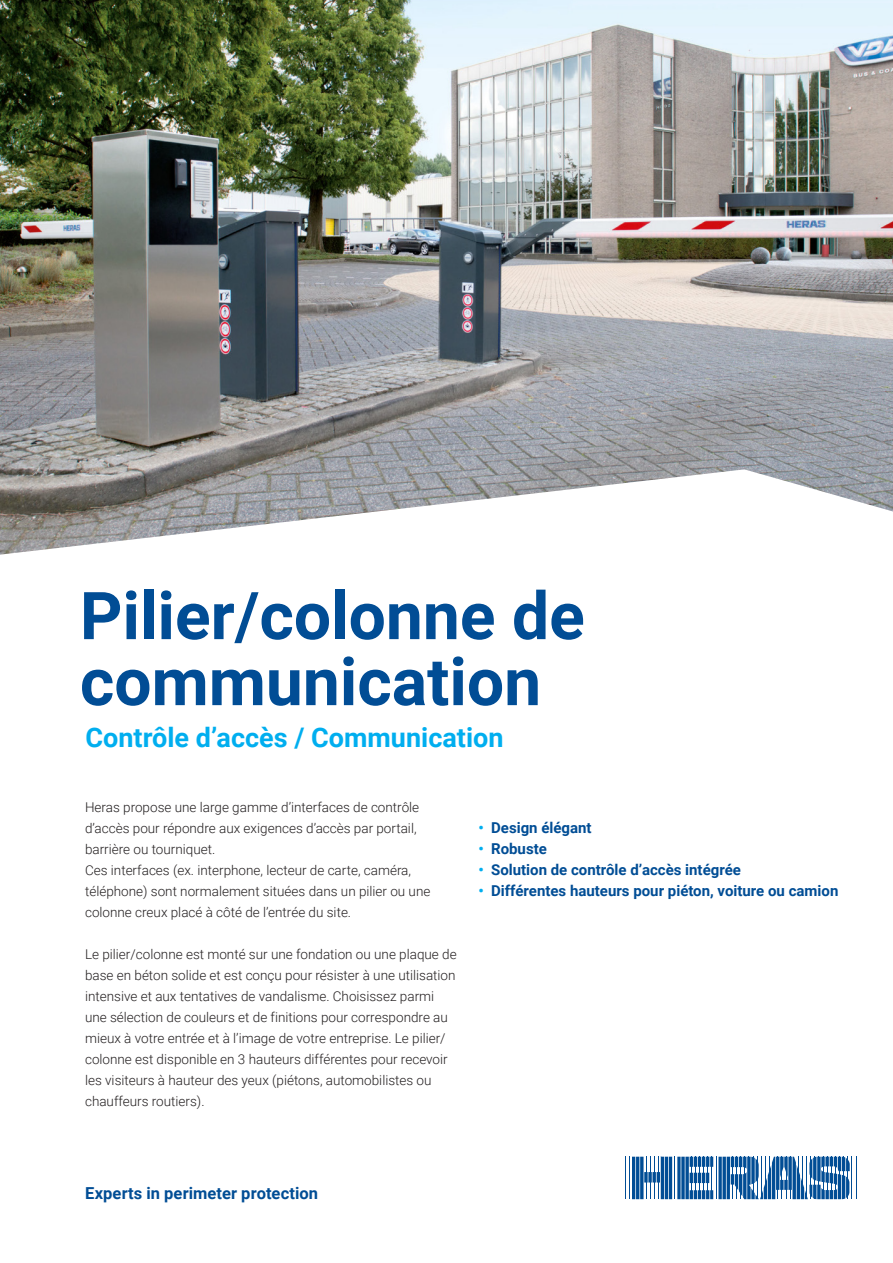
<style>
.page{position:relative;width:893px;height:1263px;background:#fff}
.page>*{position:absolute;margin:0;border:0;box-sizing:border-box;transform-origin:0 0}
.Hoofdkop{font:700 66px "Roboto";color:#014d95}
.Subkop{font:700 27px "Roboto";color:#00aeef}
.t1{font:700 16.5px "Roboto";letter-spacing:.005em;color:#014d95}
.t2{font:700 15px "Roboto";color:#014d95}
.Bodytekst{font:300 13.5px/21px "Roboto";color:#231f20}
.s1{color:#00aeef}
</style>
<div class="page">
<img style="left:0;top:0;width:893px;height:555px">
<hr style="left:625px;top:1157px;width:1px;height:42px;background:#014d95">
<hr style="left:629px;top:1157px;width:1px;height:42px;background:#014d95">
<hr style="left:646px;top:1157px;width:1px;height:42px;background:#014d95">
<hr style="left:650px;top:1157px;width:1px;height:42px;background:#014d95">
<hr style="left:654px;top:1157px;width:1px;height:42px;background:#014d95">
<hr style="left:658px;top:1157px;width:1px;height:42px;background:#014d95">
<hr style="left:674px;top:1157px;width:1px;height:42px;background:#014d95">
<hr style="left:852px;top:1157px;width:1px;height:42px;background:#014d95">
<hr style="left:856px;top:1157px;width:1px;height:42px;background:#014d95">
<hr style="left:669px;top:1157px;width:3px;height:42px;background:#014d95">
<hr style="left:665px;top:1157px;width:3px;height:42px;background:#014d95">
<hr style="left:661px;top:1157px;width:3px;height:42px;background:#014d95">
<hr style="left:640px;top:1157px;width:3px;height:42px;background:#014d95">
<hr style="left:636px;top:1157px;width:3px;height:42px;background:#014d95">
<hr style="left:632px;top:1157px;width:3px;height:42px;background:#014d95">
<svg style="left:657px;top:1172px;width:3px;height:10px"></svg>
<svg style="left:652px;top:1172px;width:4px;height:10px"></svg>
<svg style="left:648px;top:1172px;width:4px;height:10px"></svg>
<svg style="left:644px;top:1172px;width:4px;height:10px"></svg>
<svg style="left:685px;top:1157px;width:4px;height:42px"></svg>
<svg style="left:681px;top:1157px;width:4px;height:42px"></svg>
<svg style="left:677px;top:1157px;width:4px;height:42px"></svg>
<svg style="left:690px;top:1157px;width:160px;height:42px"></svg>
<p class="Hoofdkop" style="left:80px;top:569px;width:506px">Pilier/colonne de</p>
<p class="Hoofdkop" style="left:80px;top:635px;width:463px">communication</p>
<p class="Subkop" style="left:86px;top:719px;width:419px">Contrôle d’accès / Communication</p>
<p class="Bodytekst" style="left:85px;top:796px;width:336px">Heras propose une large gamme d’interfaces de contrôle d’accès pour répondre aux exigences d’accès par portail, barrière ou tourniquet.</p>
<p class="Bodytekst" style="left:85px;top:859px;width:347px">Ces interfaces (ex. interphone, lecteur de carte, caméra, téléphone) sont normalement situées dans un pilier ou une colonne creux placé à côté de l’entrée du site.</p>
<p class="Bodytekst" style="left:85px;top:943px;width:373px">Le pilier/colonne est monté sur une fondation ou une plaque de base en béton solide et est conçu pour résister à une utilisation intensive et aux tentatives de vandalisme. Choisissez parmi une sélection de couleurs et de finitions pour correspondre au mieux à votre entrée et à l’image de votre entreprise. Le pilier/ colonne est disponible en 3 hauteurs différentes pour recevoir les visiteurs à hauteur des yeux (piétons, automobilistes ou chauffeurs routiers).</p>
<p class="t2" style="left:478px;top:817px;width:115px"><span class="s1">•</span> Design élégant</p>
<p class="t2" style="left:478px;top:838px;width:70px"><span class="s1">•</span> Robuste</p>
<p class="t2" style="left:478px;top:859px;width:264px"><span class="s1">•</span> Solution de contrôle d’accès intégrée</p>
<p class="t2" style="left:478px;top:880px;width:362px"><span class="s1">•</span> Différentes hauteurs pour piéton, voiture ou camion</p>
<p class="t1" style="left:85px;top:1181px;width:235px">Experts in perimeter protection</p>
</div>
